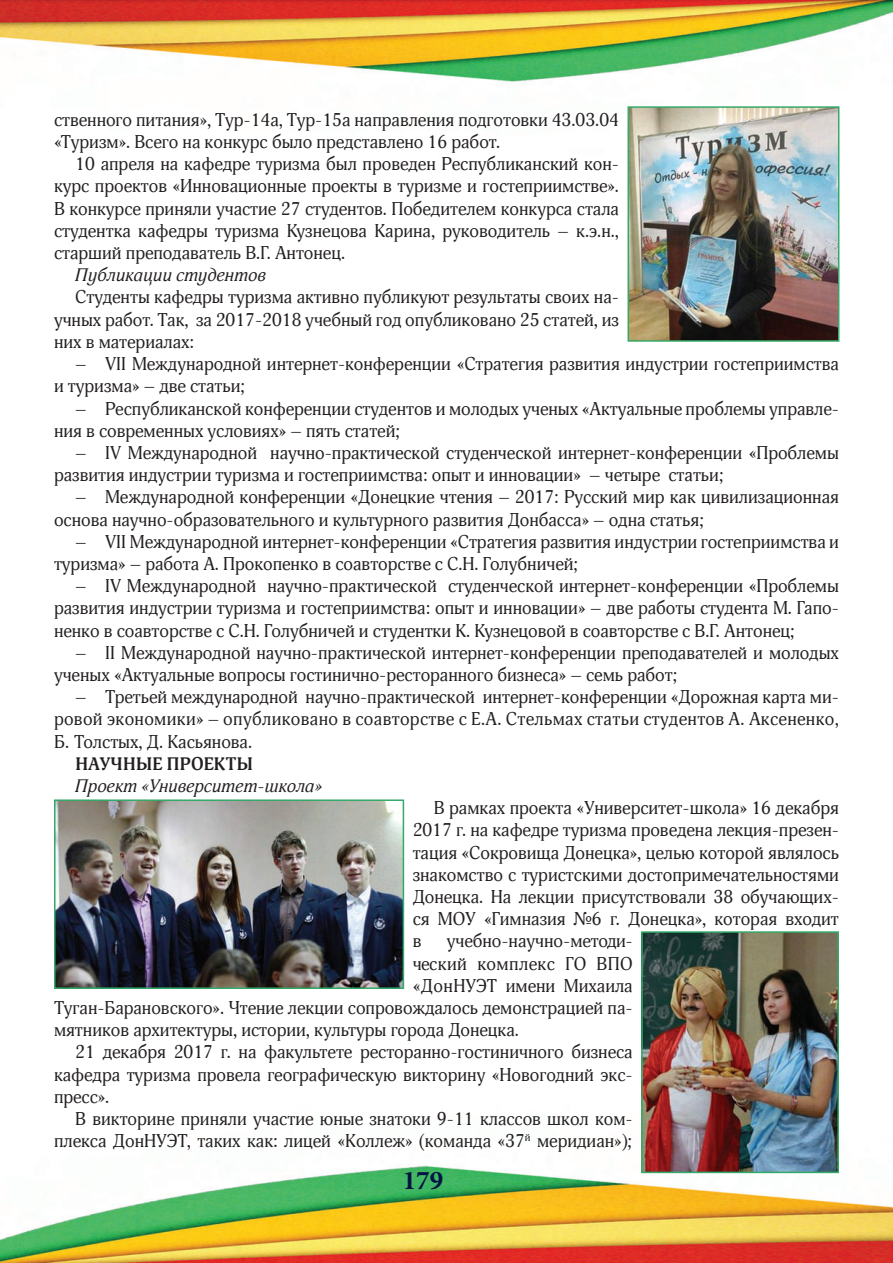
<style>
.page{position:relative;width:893px;height:1263px;background:#fff}
.page>*{position:absolute;margin:0;border:0;box-sizing:border-box;transform-origin:0 0}
.t1{font:700 27px "Minion Pro";color:#001344}
.t2{font:18px/22.2px "Adonis C";color:#231f20}
.t3{font:italic 18px "Adonis C";color:#231f20}
.t4{font:18px "Adonis C";letter-spacing:.025em;color:#231f20}
.t5{font:700 18px "Adonis C";color:#231f20}
</style>
<div class="page">
<img style="left:0;top:0;width:893px;height:1263px">
<img style="left:630px;top:109px;width:206px;height:230px">
<div style="left:627px;top:106px;width:212px;height:236px;border:2px solid #34aa69"></div>
<img style="left:57px;top:802px;width:344px;height:184px">
<div style="left:54px;top:799px;width:350px;height:190px;border:2px solid #34aa69"></div>
<img style="left:644px;top:934px;width:192px;height:236px">
<div style="left:641px;top:931px;width:198px;height:242px;border:2px solid #34aa69"></div>
<p class="t2" style="left:54px;top:109px;width:566px">ственного питания», Тур-14а, Тур-15а направления подготовки 43.03.04 «Туризм». Всего на конкурс было представлено 16 работ.</p>
<p class="t2" style="left:54px;top:153px;width:567px;text-align:justify;text-indent:21px">10 апреля на кафедре туризма был проведен Республиканский кон&shy;курс проектов «Инновационные проекты в туризме и гостеприимстве».<br>В конкурсе приняли участие 27 студентов. Победителем конкурса стала студентка кафедры туризма Кузнецова Карина, руководитель – к.э.н., старший преподаватель В.Г. Антонец.</p>
<p class="t3" style="left:75px;top:265px;width:192px">Публикации студентов</p>
<p class="t2" style="left:54px;top:286px;width:566px;text-align:justify;text-indent:21px">Студенты кафедры туризма активно публикуют результаты своих на&shy;учных работ. Так, за 2017-2018 учебный год опубликовано 25 статей, из них в материалах:</p>
<p class="t2" style="left:54px;top:353px;width:786px;text-indent:21px">– VII Международной интернет-конференции «Стратегия развития индустрии гостеприимства и туризма» – две статьи;</p>
<p class="t2" style="left:54px;top:397px;width:786px;text-indent:21px">– Республиканской конференции студентов и молодых ученых «Актуальные проблемы управле&shy;ния в современных условиях» – пять статей;</p>
<p class="t2" style="left:54px;top:442px;width:786px;text-indent:21px">– IV Международной научно-практической студенческой интернет-конференции «Проблемы развития индустрии туризма и гостеприимства: опыт и инновации» – четыре статьи;</p>
<p class="t2" style="left:54px;top:486px;width:786px;text-indent:21px">– Международной конференции «Донецкие чтения – 2017: Русский мир как цивилизационная основа научно-образовательного и культурного развития Донбасса» – одна статья;</p>
<p class="t2" style="left:54px;top:531px;width:786px;text-indent:21px">– VII Международной интернет-конференции «Стратегия развития индустрии гостеприимства и туризма» – работа А. Прокопенко в соавторстве с С.Н. Голубничей;</p>
<p class="t2" style="left:54px;top:575px;width:786px;text-align:justify;text-indent:21px">– IV Международной научно-практической студенческой интернет-конференции «Проблемы развития индустрии туризма и гостеприимства: опыт и инновации» – две работы студента М. Гапо&shy;ненко в соавторстве с С.Н. Голубничей и студентки К. Кузнецовой в соавторстве с В.Г. Антонец;</p>
<p class="t2" style="left:54px;top:642px;width:786px;text-indent:21px">– II Международной научно-практической интернет-конференции преподавателей и молодых ученых «Актуальные вопросы гостинично-ресторанного бизнеса» – семь работ;</p>
<p class="t2" style="left:54px;top:686px;width:786px;text-align:justify;text-indent:21px">– Третьей международной научно-практической интернет-конференции «Дорожная карта ми&shy;ровой экономики» – опубликовано в соавторстве с Е.А. Стельмах статьи студентов А. Аксененко, Б. Толстых, Д. Касьянова.</p>
<p class="t5" style="left:75px;top:753px;width:179px">НАУЧНЫЕ ПРОЕКТЫ</p>
<p class="t3" style="left:75px;top:775px;width:248px">Проект «Университет-школа»</p>
<p class="t2" style="left:413px;top:797px;width:428px;text-align:justify;text-indent:21px">В рамках проекта «Университет-школа» 16 декабря 2017 г. на кафедре туризма проведена лекция-презен&shy;тация «Сокровища Донецка», целью которой являлось знакомство с туристскими достопримечательностями Донецка. На лекции присутствовали 38 обучающих&shy;ся МОУ «Гимназия №6 г. Донецка», которая входит в</p>
<p class="t2" style="left:447px;top:930px;width:187px">учебно-научно-методи-</p>
<p class="t4" style="left:413px;top:953px;width:222px">ческий комплекс ГО ВПО</p>
<p class="t2" style="left:413px;top:975px;width:222px">«ДонНУЭТ имени Михаила</p>
<p class="t2" style="left:54px;top:997px;width:580px">Туган-Барановского». Чтение лекции сопровождалось демонстрацией па-</p>
<p class="t2" style="left:54px;top:1019px;width:466px">мятников архитектуры, истории, культуры города Донецка.</p>
<p class="t2" style="left:75px;top:1041px;width:559px">21 декабря 2017 г. на факультете ресторанно-гостиничного бизнеса</p>
<p class="t2" style="left:54px;top:1063px;width:580px">кафедра туризма провела географическую викторину «Новогодний экс-</p>
<p class="t2" style="left:54px;top:1086px;width:57px">пресс».</p>
<p class="t2" style="left:75px;top:1108px;width:559px">В викторине приняли участие юные знатоки 9-11 классов школ ком-</p>
<p class="t2" style="left:54px;top:1130px;width:580px">плекса ДонНУЭТ, таких как: лицей «Коллеж» (команда «37<sup>й</sup> меридиан»);</p>
<h1 class="t1" style="left:403px;top:1161px;width:42px">179</h1>
</div>
